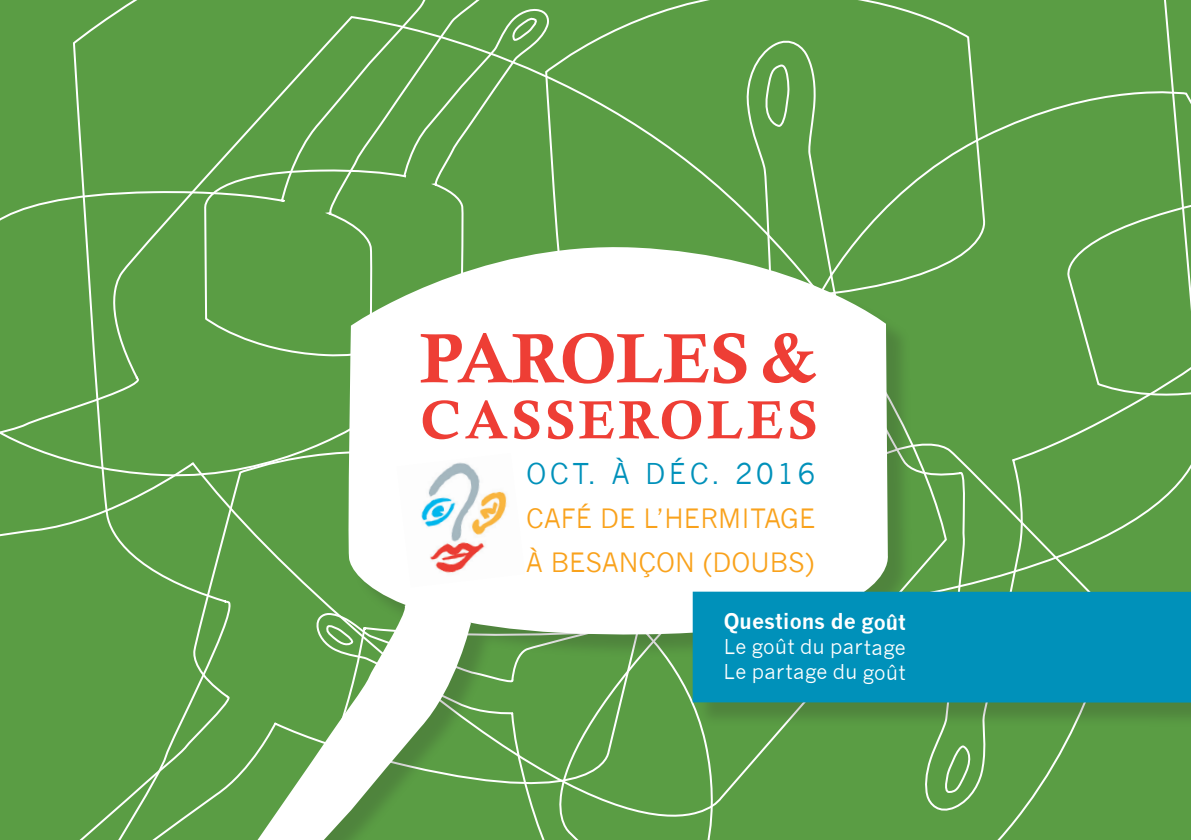
<style>
.page{position:relative;width:1191px;height:840px;background:#fff}
.page>*{position:absolute;margin:0;border:0;box-sizing:border-box;transform-origin:0 0}
.t1{font:70px "Calis MT Bol";color:#ee3e35}
.t2{font:54px "Calis MT Bol";letter-spacing:.075em;color:#ee3e35}
.t3{font:28px "News Gothic";letter-spacing:.12em;color:#0091ba}
.t4{font:26px/44px "News Gothic";color:#f9a21c}
.t5{font:700 21px "News Gothic";letter-spacing:-.005em;color:#fff}
.t6{font:20px/25px "News Gothic";letter-spacing:.015em;color:#fff}
</style>
<div class="page">
<div style="left:0;top:0;width:1191px;height:839px;background:#5a9d44"></div>
<div style="left:173px;top:250px;width:739px;height:589px;background:#231f20;opacity:.2"></div>
<svg style="left:347px;top:240px;width:550px;height:397px"></svg>
<svg style="left:168px;top:597px;width:303px;height:242px;fill:#5a9d44"></svg>
<img style="left:396px;top:452px;width:129px;height:135px">
<div style="left:696px;top:594px;width:495px;height:133px;background:#231f20;opacity:.2"></div>
<div style="left:692px;top:591px;width:499px;height:111px;background:#0091ba"></div>
<h1 class="t1" style="left:420px;top:318px;width:398px">PAROLES &amp;</h1>
<h2 class="t2" style="left:420px;top:388px;width:398px">CASSEROLES</h2>
<p class="t3" style="left:526px;top:457px;width:291px">OCT. À DÉC. 2016</p>
<p class="t4" style="left:526px;top:496px;width:291px">CAFÉ DE L’HERMITAGE<br>À BESANÇON (DOUBS)</p>
<p class="t5" style="left:724px;top:608px;width:184px">Questions de goût</p>
<p class="t6" style="left:723px;top:634px;width:184px">Le goût du partage<br>Le partage du goût</p>
</div>
